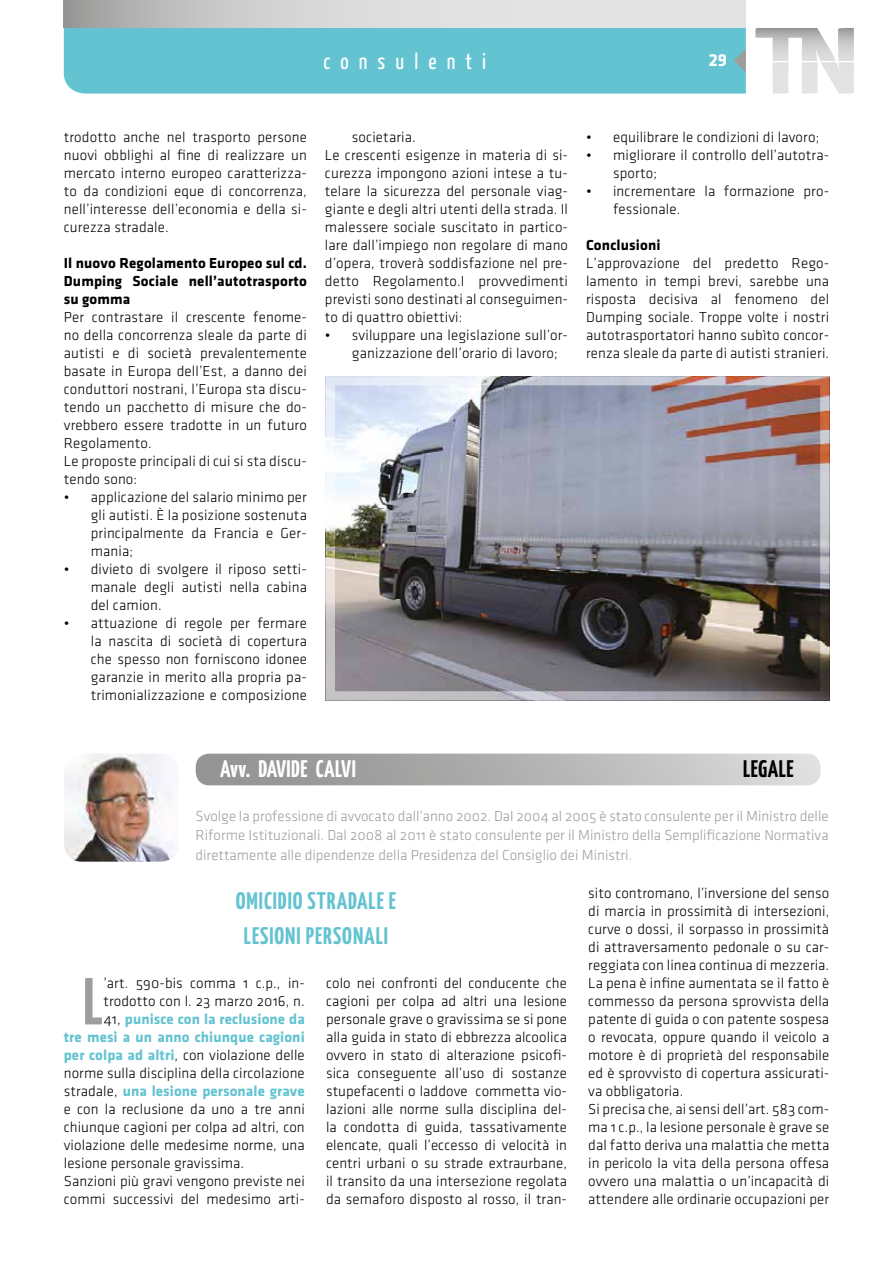
<style>
.page{position:relative;width:893px;height:1263px;background:#fff}
.page>*{position:absolute;margin:0;border:0;box-sizing:border-box;transform-origin:0 0}
.t1{font:700 66.45px "Yanone Kaffeesatz";color:#9d9d9c}
.t2{font:700 24px/34.5px "Yanone Kaffeesatz";letter-spacing:.04em;color:#63c3d1;text-align:center}
.t3{font:700 24px "Yanone Kaffeesatz";letter-spacing:.02em;color:#fff}
.t4{font:700 24px "Yanone Kaffeesatz";letter-spacing:.02em;color:#000}
.t5{font:22.5px "Yanone Kaffeesatz";letter-spacing:.45em;color:#fff}
.t6{font:700 18px "Klavika";color:#fff}
.t7{font:15px/18px "Klavika Light OSF";letter-spacing:.01em;color:#000}
.t8{font:15px/19.5px "Klavika Light OSF";color:#9d9d9c;text-align:justify}
.t9{font:700 15px/18px "Klavika";letter-spacing:.005em;color:#63c3d1;text-align:right}
.t10{font:700 15px/18px "Klavika";letter-spacing:.01em;color:#000;text-align:justify}
.s1{font-family:"Klavika Light OSF";font-weight:400;color:#000}
.s2{font-family:"Klavika";font-weight:700;color:#63c3d1}
</style>
<div class="page">
<img style="left:336px;top:386px;width:483px;height:304px">
<div style="left:326px;top:376px;width:503px;height:324px;border:9px solid #fff"></div>
<svg style="left:196px;top:754px;width:624px;height:31px;background:#b3b3b3"></svg>
<img style="left:64px;top:754px;width:111px;height:108px">
<div style="left:64px;top:28px;width:682px;height:66px;background:#63c3d1"></div>
<svg style="left:64px;top:0;width:682px;height:28px;background:#d4d4d3"></svg>
<svg style="left:755px;top:28px;width:99px;height:33px"></svg>
<svg style="left:772px;top:62px;width:82px;height:32px;fill:#e3e3e3"></svg>
<h3 class="t5" style="left:324px;top:47px;width:164px">consulenti</h3>
<p class="t6" style="left:709px;top:50px;width:20px">29</p>
<p class="t7" style="left:64px;top:128px;width:245px;text-align:justify">trodotto anche nel trasporto persone nuovi obblighi al fine di realizzare un mercato interno europeo caratterizza&shy;to da condizioni eque di concorrenza, nell’interesse dell’economia e della si&shy;curezza stradale.</p>
<p class="t10" style="left:64px;top:255px;width:245px">Il nuovo Regolamento Europeo sul cd.<br>Dumping Sociale nell’autotrasporto su gomma</p>
<p class="t7" style="left:64px;top:308px;width:245px">Per contrastare il crescente fenome&shy;no della concorrenza sleale da parte di autisti e di società prevalentemente basate in Europa dell’Est, a danno dei conduttori nostrani, l’Europa sta discu&shy;tendo un pacchetto di misure che do&shy;vrebbero essere tradotte in un futuro Regolamento.<br>Le proposte principali di cui si sta discu&shy;tendo sono:</p>
<p class="t7" style="left:91px;top:488px;width:218px;text-align:justify;text-indent:-27px">• applicazione del salario minimo per gli autisti. È la posizione sostenuta principalmente da Francia e Ger&shy;mania;</p>
<p class="t7" style="left:91px;top:560px;width:218px;text-align:justify;text-indent:-27px">• divieto di svolgere il riposo setti&shy;manale degli autisti nella cabina del camion.</p>
<p class="t7" style="left:91px;top:614px;width:218px;text-align:justify;text-indent:-27px">• attuazione di regole per fermare la nascita di società di copertura che spesso non forniscono idonee garanzie in merito alla propria pa&shy;trimonializzazione e composizione</p>
<p class="t7" style="left:325px;top:128px;width:245px;text-indent:27px">societaria.<br>Le crescenti esigenze in materia di si&shy;curezza impongono azioni intese a tu&shy;telare la sicurezza del personale viag&shy;giante e degli altri utenti della strada. Il malessere sociale suscitato in partico&shy;lare dall’impiego non regolare di mano d’opera, troverà soddisfazione nel pre&shy;detto Regolamento.I provvedimenti previsti sono destinati al conseguimen&shy;to di quattro obiettivi:</p>
<p class="t7" style="left:352px;top:326px;width:218px;text-indent:-27px">• sviluppare una legislazione sull’or&shy;ganizzazione dell’orario di lavoro;</p>
<p class="t7" style="left:586px;top:128px;width:235px">• equilibrare le condizioni di lavoro;</p>
<p class="t7" style="left:613px;top:146px;width:218px;text-indent:-27px">• migliorare il controllo dell’autotra&shy;sporto;</p>
<p class="t7" style="left:613px;top:182px;width:218px;text-indent:-27px">• incrementare la formazione pro&shy;fessionale.</p>
<p class="t10" style="left:586px;top:237px;width:76px">Conclusioni</p>
<p class="t7" style="left:586px;top:254px;width:245px;text-align:justify">L’approvazione del predetto Rego&shy;lamento in tempi brevi, sarebbe una risposta decisiva al fenomeno del Dumping sociale. Troppe volte i nostri autotrasportatori hanno subìto concor&shy;renza sleale da parte di autisti stranieri.</p>
<h2 class="t3" style="left:220px;top:754px;width:137px">Avv. DAVIDE CALVI</h2>
<h2 class="t4" style="left:743px;top:754px;width:52px">LEGALE</h2>
<p class="t8" style="left:196px;top:806px;width:635px">Svolge la professione di avvocato dall’anno 2002. Dal 2004 al 2005 è stato consulente per il Ministro delle Riforme Istituzionali. Dal 2008 al 2011 è stato consulente per il Ministro della Semplificazione Normativa direttamente alle dipendenze della Presidenza del Consiglio dei Ministri.</p>
<h2 class="t2" style="left:236px;top:883px;width:162px">OMICIDIO STRADALE E<br>LESIONI PERSONALI</h2>
<h1 class="t1" style="left:83px;top:961px;width:22px">L</h1>
<p class="t7" style="left:104px;top:974px;width:203px">’art. 590-bis comma 1 c.p., in&shy;trodotto con l. 23 marzo 2016, n.</p>
<p class="t9" style="left:64px;top:1011px;width:242px"><span class="s1">41,</span> punisce con la reclusione da<br>tre mesi a un anno chiunque cagioni</p>
<p class="t7" style="left:64px;top:1046px;width:242px"><span class="s2">per colpa ad altri</span>, con violazione delle norme sulla disciplina della circolazione</p>
<p class="t9" style="left:64px;top:1083px;width:242px"><span class="s1">stradale,</span> una lesione personale grave</p>
<p class="t7" style="left:64px;top:1100px;width:242px">e con la reclusione da uno a tre anni chiunque cagioni per colpa ad altri, con violazione delle medesime norme, una lesione personale gravissima.<br>Sanzioni più gravi vengono previste nei commi successivi del medesimo arti-</p>
<p class="t7" style="left:326px;top:974px;width:242px;text-align:justify">colo nei confronti del conducente che cagioni per colpa ad altri una lesione personale grave o gravissima se si pone alla guida in stato di ebbrezza alcoolica ovvero in stato di alterazione psicofi&shy;sica conseguente all’uso di sostanze stupefacenti o laddove commetta vio&shy;lazioni alle norme sulla disciplina del&shy;la condotta di guida, tassativamente elencate, quali l’eccesso di velocità in centri urbani o su strade extraurbane, il transito da una intersezione regolata da semaforo disposto al rosso, il tran-</p>
<p class="t7" style="left:588px;top:884px;width:242px">sito contromano, l’inversione del senso di marcia in prossimità di intersezioni, curve o dossi, il sorpasso in prossimità di attraversamento pedonale o su car&shy;reggiata con linea continua di mezzeria.<br>La pena è infine aumentata se il fatto è commesso da persona sprovvista della patente di guida o con patente sospesa o revocata, oppure quando il veicolo a motore è di proprietà del responsabile ed è sprovvisto di copertura assicurati&shy;va obbligatoria.<br>Si precisa che, ai sensi dell’art. 583 com&shy;ma 1 c.p., la lesione personale è grave se dal fatto deriva una malattia che metta in pericolo la vita della persona offesa ovvero una malattia o un’incapacità di attendere alle ordinarie occupazioni per</p>
</div>
